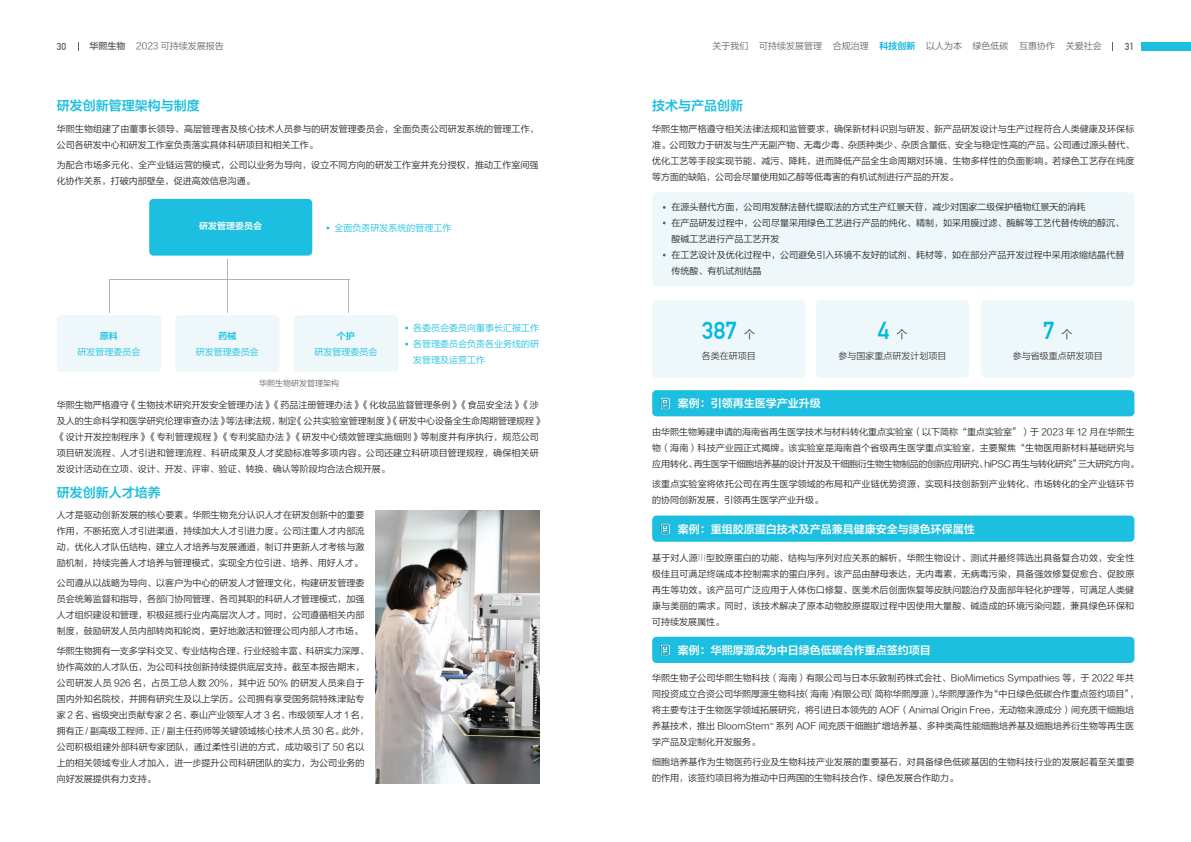
<style>
.page{position:relative;width:1191px;height:842px;background:#fff}
.page>*{position:absolute;margin:0;border:0;box-sizing:border-box;transform-origin:0 0}
.正文{font:700 24px "DIN Alternate";color:#00b9df}
.标题{font:13px "FZLTZCHJW GB1 0";color:#1cbfdf}
.小标题{font:11px "FZLTZCHJW GB1 0";color:#fff}
.t1{font:11px "FZLTXIHJW GB1 0";color:#231f20}
.正文-2{font:700 10px "DIN Alternate";color:#636366}
.正文-3{font:9px/16px "FZLTXIHJW GB1 0";color:#231f20}
.正文-4{font:9px "FZLTXIHJW GB1 0";color:#636366}
.正文-5{font:9px "FZLTXIHJW GB1 0";color:#1cbfdf}
.小标题-2{font:9px "FZLTXIHJW GB1 0";color:#1cbfdf}
.小标题-3{font:9px "FZLTZCHJW GB1 0";color:#fff}
.小标题-4{font:9px "FZLTZCHJW GB1 0";color:#1cbfdf}
.正文-6{font:9px "FZLTZCHJW GB1 0";color:#04b6de}
.正文-7{font:8px "FZLTXIHJW GB1 0";color:#636366}
.s1{font-family:"FZLTZCHJW GB1 0"}
.s2{font-family:"FZLTXIHJW GB1 0";font-weight:400;font-size:11px;color:#231f20}
.s3{font-family:"FZLTZCHJW GB1 0";font-size:7px}
.s4{font-family:"Minion Pro"}
</style>
<div class="page">
<div style="left:149px;top:199px;width:163px;height:57px;background:#1cbfdf;border-radius:4px"></div>
<hr style="left:109px;top:280px;width:1px;height:33px;background:#b2b3b7">
<hr style="left:349px;top:280px;width:1px;height:33px;background:#b2b3b7">
<hr style="left:109px;top:280px;width:240px;height:1px;background:#b2b3b7">
<div style="left:57px;top:315px;width:104px;height:57px;background:#eef8fb;border-radius:4px"></div>
<div style="left:175px;top:315px;width:104px;height:57px;background:#eef8fb;border-radius:4px"></div>
<div style="left:294px;top:315px;width:104px;height:57px;background:#eef8fb;border-radius:4px"></div>
<div style="left:652px;top:192px;width:482px;height:94px;background:#eef8fb;border-radius:4px"></div>
<hr style="left:227px;top:259px;width:1px;height:54px;background:#b2b3b7">
<div style="left:1141px;top:42px;width:50px;height:8px;background:#1cbfdf"></div>
<div style="left:652px;top:390px;width:482px;height:26px;background:#1cbfdf;border-radius:4px"></div>
<svg style="left:660px;top:398px;width:10px;height:11px"></svg>
<div style="left:652px;top:516px;width:482px;height:26px;background:#1cbfdf;border-radius:4px"></div>
<svg style="left:660px;top:523px;width:10px;height:12px"></svg>
<div style="left:652px;top:637px;width:482px;height:26px;background:#1cbfdf;border-radius:4px"></div>
<svg style="left:660px;top:644px;width:10px;height:12px"></svg>
<img style="left:375px;top:511px;width:164px;height:273px">
<div style="left:652px;top:300px;width:153px;height:78px;background:#eef8fb;border-radius:4px"></div>
<div style="left:816px;top:300px;width:153px;height:78px;background:#eef8fb;border-radius:4px"></div>
<div style="left:981px;top:300px;width:153px;height:78px;background:#eef8fb;border-radius:4px"></div>
<p class="正文-4" style="left:89px;top:40px;width:136px"><span class="s1">华熙生物</span> 2023 可持续发展报告</p>
<p class="正文-2" style="left:57px;top:39px;width:11px">30</p>
<p class="正文-4" style="left:712px;top:41px;width:37px">关于我们</p>
<p class="正文-4" style="left:759px;top:41px;width:64px">可持续发展管理</p>
<p class="正文-4" style="left:832px;top:41px;width:37px">合规治理</p>
<p class="正文-6" style="left:879px;top:41px;width:37px">科技创新</p>
<p class="正文-4" style="left:926px;top:41px;width:37px">以人为本</p>
<p class="正文-4" style="left:972px;top:41px;width:37px">绿色低碳</p>
<p class="正文-4" style="left:1019px;top:41px;width:37px">互惠协作</p>
<p class="正文-4" style="left:1066px;top:41px;width:37px">关爱社会</p>
<p class="正文-2" style="left:1124px;top:39px;width:11px">31</p>
<p class="标题" style="left:57px;top:98px;width:145px">研发创新管理架构与制度</p>
<p class="正文-3" style="left:57px;top:121px;width:483px">华熙生物组建了由董事长领导、高层管理者及核心技术人员参与的研发管理委员会，全面负责公司研发系统的管理工作，公司各研发中心和研发工作室负责落实具体科研项目和相关工作。</p>
<p class="正文-3" style="left:57px;top:157px;width:483px">为配合市场多元化、全产业链运营的模式，公司以业务为导向，设立不同方向的研发工作室并充分授权，推动工作室间强化协作关系，打破内部壁垒，促进高效信息沟通。</p>
<p class="小标题-4" style="left:100px;top:330px;width:19px">原料</p>
<p class="小标题-2" style="left:77px;top:346px;width:64px">研发管理委员会</p>
<p class="小标题-3" style="left:199px;top:221px;width:64px">研发管理委员会</p>
<p class="小标题-2" style="left:334px;top:223px;width:118px">全面负责研发系统的管理工作</p>
<p class="小标题-4" style="left:218px;top:330px;width:19px">药械</p>
<p class="小标题-2" style="left:196px;top:346px;width:64px">研发管理委员会</p>
<p class="小标题-4" style="left:337px;top:330px;width:19px">个护</p>
<p class="小标题-2" style="left:314px;top:346px;width:64px">研发管理委员会</p>
<p class="正文-7" style="left:259px;top:378px;width:81px">华熙生物研发管理架构</p>
<p class="正文-5" style="left:413px;top:322px;width:127px">各委员会委员向董事长汇报工作</p>
<p class="正文-5" style="left:413px;top:338px;width:127px">各管理委员会负责各业务线的研</p>
<p class="正文-5" style="left:413px;top:354px;width:73px">发管理及运营工作</p>
<p class="正文-3" style="left:57px;top:398px;width:488px">华熙生物严格遵守《生物技术研究开发安全管理办法》《药品注册管理办法》《化妆品监督管理条例》《食品安全法》《涉及人的生命科学和医学研究伦理审查办法》等法律法规，制定《公共实验室管理制度》《研发中心设备全生命周期管理规程》《设计开发控制程序》《专利管理规程》《专利奖励办法》《研发中心绩效管理实施细则》等制度并有序执行，规范公司项目研发流程、人才引进和管理流程、科研成果及人才奖励标准等多项内容。公司还建立科研项目管理规程，确保相关研发设计活动在立项、设计、开发、评审、验证、转换、确认等阶段均合法合规开展。</p>
<p class="标题" style="left:57px;top:485px;width:105px">研发创新人才培养</p>
<p class="正文-3" style="left:57px;top:507px;width:309px;text-align:justify">人才是驱动创新发展的核心要素。华熙生物充分认识人才在研发创新中的重要作用，不断拓宽人才引进渠道，持续加大人才引进力度。公司注重人才内部流动，优化人才队伍结构，建立人才培养与发展通道，制订并更新人才考核与激励机制，持续完善人才培养与管理模式，实现全方位引进、培养、用好人才。</p>
<p class="正文-3" style="left:57px;top:575px;width:309px;text-align:justify">公司遵从以战略为导向、以客户为中心的研发人才管理文化，构建研发管理委员会统筹监督和指导，各部门协同管理、各司其职的科研人才管理模式，加强人才组织建设和管理，积极延揽行业内高层次人才。同时，公司遵循相关内部制度，鼓励研发人员内部转岗和轮岗，更好地激活和管理公司内部人才市场。</p>
<p class="正文-3" style="left:57px;top:643px;width:314px">华熙生物拥有一支多学科交叉、专业结构合理、行业经验丰富、科研实力深厚、协作高效的人才队伍，为公司科技创新持续提供底层支持。截至本报告期末，公司研发人员 926 名，占员工总人数 20%，其中近 50% 的研发人员来自于国内外知名院校，并拥有研究生及以上学历。公司拥有享受国务院特殊津贴专家 2 名、省级突出贡献专家 2 名、泰山产业领军人才 3 名、市级领军人才 1 名，拥有正 / 副高级工程师、正 / 副主任药师等关键领域核心技术人员 30 名。此外，公司积极组建外部科研专家团队，通过柔性引进的方式，成功吸引了 50 名以上的相关领域专业人才加入，进一步提升公司科研团队的实力，为公司业务的向好发展提供有力支持。</p>
<p class="标题" style="left:652px;top:98px;width:92px">技术与产品创新</p>
<p class="正文-3" style="left:652px;top:121px;width:484px;text-align:justify">华熙生物严格遵守相关法律法规和监管要求，确保新材料识别与研发、新产品研发设计与生产过程符合人类健康及环保标准。公司致力于研发与生产无副产物、无毒少毒、杂质种类少、杂质含量低、安全与稳定性高的产品。公司通过源头替代、优化工艺等手段实现节能、减污、降耗，进而降低产品全生命周期对环境、生物多样性的负面影响。若绿色工艺存在纯度等方面的缺陷，公司会尽量使用如乙醇等低毒害的有机试剂进行产品的开发。</p>
<p class="正文-3" style="left:671px;top:199px;width:415px">在源头替代方面，公司用发酵法替代提取法的方式生产红景天苷，减少对国家二级保护植物红景天的消耗</p>
<p class="正文-3" style="left:671px;top:215px;width:454px">在产品研发过程中，公司尽量采用绿色工艺进行产品的纯化、精制，如采用膜过滤、酶解等工艺代替传统的醇沉、酸碱工艺进行产品工艺开发</p>
<p class="正文-3" style="left:671px;top:247px;width:454px">在工艺设计及优化过程中，公司避免引入环境不友好的试剂、耗材等，如在部分产品开发过程中采用浓缩结晶代替传统酸、有机试剂结晶</p>
<p class="正文" style="left:702px;top:312px;width:36px">387</p>
<p class="t1" style="left:744px;top:328px;width:12px">个</p>
<p class="正文" style="left:877px;top:312px;width:31px">4 <span class="s2">个</span></p>
<p class="t1" style="left:1061px;top:328px;width:12px">个</p>
<p class="正文" style="left:1043px;top:312px;width:13px">7</p>
<p class="正文-3" style="left:702px;top:348px;width:55px">各类在研项目</p>
<p class="小标题" style="left:677px;top:397px;width:144px">案例：引领再生医学产业升级</p>
<p class="正文-3" style="left:838px;top:348px;width:109px">参与国家重点研发计划项目</p>
<p class="正文-3" style="left:1012px;top:348px;width:91px">参与省级重点研发项目</p>
<p class="正文-3" style="left:652px;top:424px;width:488px">由华熙生物筹建申请的海南省再生医学技术与材料转化重点实验室（以下简称“重点实验室”）于 2023 年 12 月在华熙生物（海南）科技产业园正式揭牌。该实验室是海南首个省级再生医学重点实验室，主要聚焦“生物医用新材料基础研究与应用转化、再生医学干细胞培养基的设计开发及干细胞衍生物生物制品的创新应用研究、hiPSC 再生与转化研究”三大研究方向。</p>
<p class="正文-3" style="left:652px;top:476px;width:483px">该重点实验室将依托公司在再生医学领域的布局和产业链优势资源，实现科技创新到产业转化、市场转化的全产业链环节的协同创新发展，引领再生医学产业升级。</p>
<p class="小标题" style="left:677px;top:522px;width:298px">案例：重组胶原蛋白技术及产品兼具健康安全与绿色环保属性</p>
<p class="正文-3" style="left:652px;top:550px;width:484px;text-align:justify">基于对人源<span class="s3">｜｜｜</span>型胶原蛋白的功能、结构与序列对应关系的解析，华熙生物设计、测试并最终筛选出具备复合功效，安全性极佳且可满足终端成本控制需求的蛋白序列。该产品由酵母表达，无内毒素，无病毒污染，具备强效修复促愈合、促胶原再生等功效。该产品可广泛应用于人体伤口修复、医美术后创面恢复等皮肤问题治疗及面部年轻化护理等，可满足人类健康与美丽的需求。同时，该技术解决了原本动物胶原提取过程中因使用大量酸、碱造成的环境污染问题，兼具绿色环保和可持续发展属性。</p>
<p class="小标题" style="left:677px;top:643px;width:254px">案例：华熙厚源成为中日绿色低碳合作重点签约项目</p>
<p class="正文-3" style="left:652px;top:670px;width:488px">华熙生物子公司华熙生物科技（海南）有限公司与日本乐敦制药株式会社、BioMimetics Sympathies 等，于 2022 年共同投资成立合资公司华熙厚源生物科技（海南）有限公司（简称华熙厚源）。华熙厚源作为“中日绿色低碳合作重点签约项目”，将主要专注于生物医学领域拓展研究，将引进日本领先的 AOF（Animal Origin Free，无动物来源成分）间充质干细胞培养基技术，推出 BloomStem<span class="s4">™</span> 系列 AOF 间充质干细胞扩增培养基、多种类高性能细胞培养基及细胞培养衍生物等再生医学产品及定制化开发服务。</p>
<p class="正文-3" style="left:652px;top:754px;width:484px">细胞培养基作为生物医药行业及生物科技产业发展的重要基石，对具备绿色低碳基因的生物科技行业的发展起着至关重要的作用，该签约项目将为推动中日两国的生物科技合作、绿色发展合作助力。</p>
</div>
